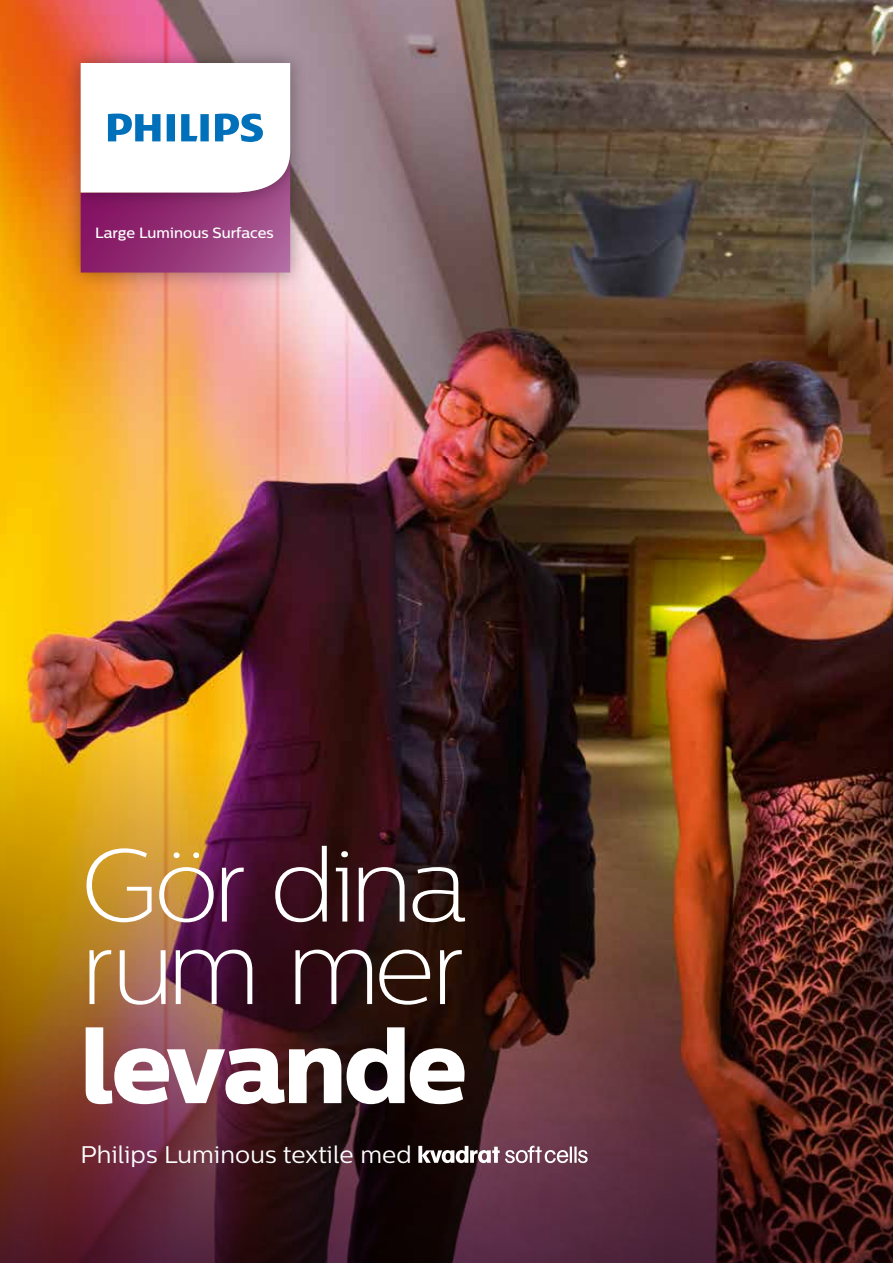
<style>
.page{position:relative;width:893px;height:1263px;background:#fff}
.page>*{position:absolute;margin:0;border:0;box-sizing:border-box;transform-origin:0 0}
.t1{font:103.5px/82.5px "Centrale Sans X Light";letter-spacing:-.045em;color:#fff}
.t2{font:103.5px "Centrale Sans X Bold";letter-spacing:-.03em;color:#fff}
.t3{font:24px "Centrale Sans";letter-spacing:.005em;color:#fff}
.t4{font:500 14.85px "Centrale Sans";color:#fff}
</style>
<div class="page">
<img style="left:0;top:0;width:893px;height:1263px">
<svg style="left:418px;top:1146px;width:170px;height:17px"></svg>
<img style="left:56px;top:218px;width:259px;height:80px">
<img style="left:56px;top:38px;width:259px;height:180px">
<svg style="left:81px;top:63px;width:209px;height:210px"></svg>
<p class="t4" style="left:95px;top:224px;width:180px">Large Luminous Surfaces</p>
<h1 class="t1" style="left:80px;top:843px;width:389px">Gör dina rum mer</h1>
<h1 class="t2" style="left:80px;top:1002px;width:389px">levande</h1>
<p class="t3" style="left:80px;top:1141px;width:333px">Philips Luminous textile med</p>
</div>
